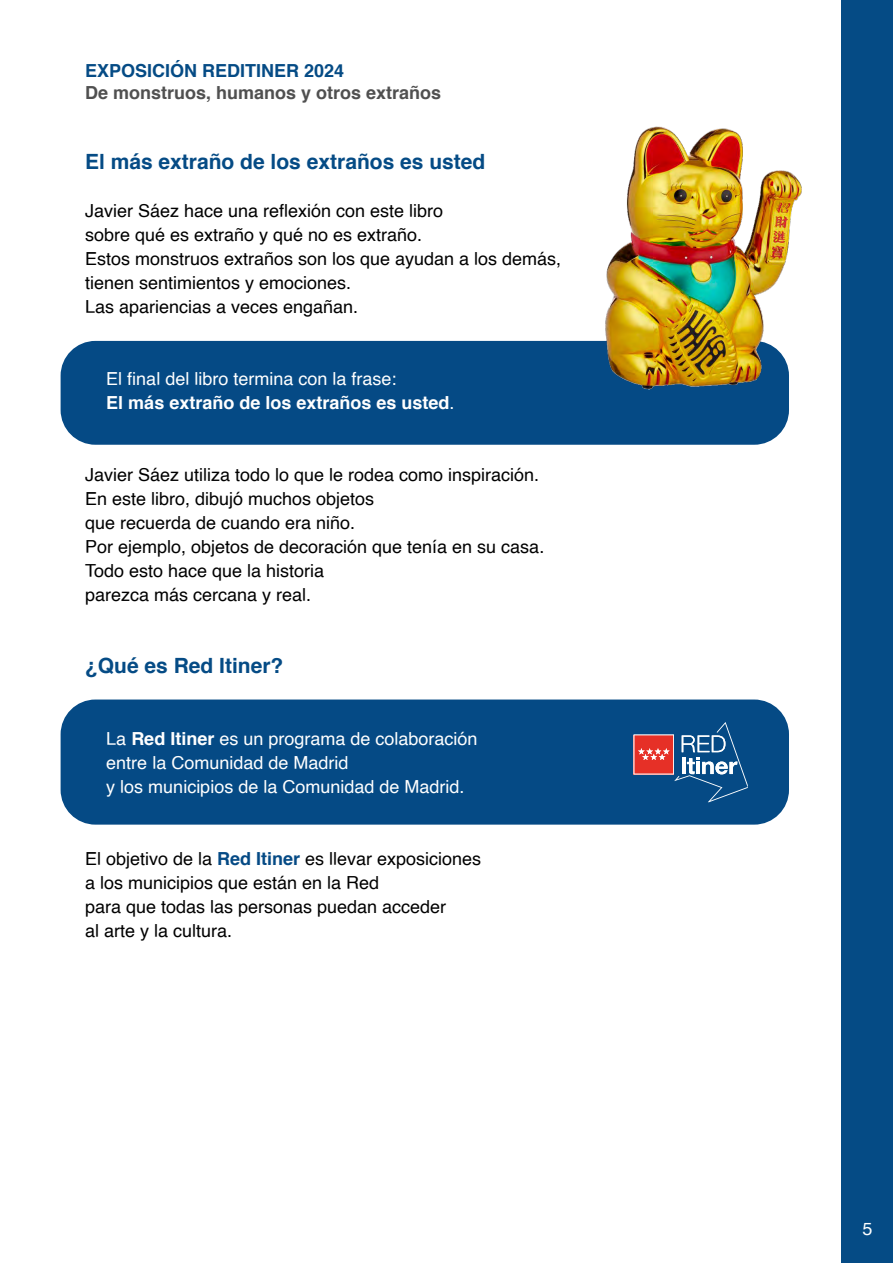
<style>
.page{position:relative;width:893px;height:1263px;background:#fff}
.page>*{position:absolute;margin:0;border:0;box-sizing:border-box;transform-origin:0 0}
.t1{font:700 21px "Helvetica";color:#054b85}
.t2{font:18px "Helvetica";color:#000}
.t3{font:18px "Helvetica";color:#fff}
.t4{font:700 18px "Helvetica";color:#505050}
.t5{font:700 18px "Helvetica";color:#fff}
.t6{font:700 18px "Helvetica";color:#054b85}
.s1{font-weight:400}
.s2{font-weight:700}
.s3{font-weight:700;color:#054a85}
</style>
<div class="page">
<div style="left:842px;top:0;width:51px;height:1263px;background:#054b85"></div>
<div style="left:61px;top:699px;width:728px;height:126px;background:#054a85;border-radius:35px"></div>
<svg style="left:634px;top:722px;width:114px;height:80px"></svg>
<div style="left:61px;top:341px;width:728px;height:104px;background:#054a85;border-radius:35px"></div>
<img style="left:552px;top:106px;width:290px;height:303px">
<p class="t6" style="left:85px;top:56px;width:261px">EXPOSICIÓN REDITINER 2024</p>
<p class="t4" style="left:85px;top:78px;width:358px">De monstruos, humanos y otros extraños</p>
<p class="t1" style="left:85px;top:144px;width:402px">El más extraño de los extraños es usted</p>
<p class="t2" style="left:85px;top:197px;width:360px">Javier Sáez hace una reflexión con este libro</p>
<p class="t2" style="left:85px;top:221px;width:339px">sobre qué es extraño y qué no es extraño.</p>
<p class="t2" style="left:85px;top:245px;width:478px">Estos monstruos extraños son los que ayudan a los demás,</p>
<p class="t2" style="left:85px;top:269px;width:268px">tienen sentimientos y emociones.</p>
<p class="t2" style="left:85px;top:293px;width:275px">Las apariencias a veces engañan.</p>
<p class="t3" style="left:106px;top:365px;width:292px">El final del libro termina con la frase:</p>
<p class="t5" style="left:106px;top:388px;width:350px">El más extraño de los extraños es usted<span class="s1">.</span></p>
<p class="t2" style="left:85px;top:461px;width:456px">Javier Sáez utiliza todo lo que le rodea como inspiración.</p>
<p class="t2" style="left:85px;top:485px;width:291px">En este libro, dibujó muchos objetos</p>
<p class="t2" style="left:85px;top:509px;width:272px">que recuerda de cuando era niño.</p>
<p class="t2" style="left:85px;top:533px;width:461px">Por ejemplo, objetos de decoración que tenía en su casa.</p>
<p class="t2" style="left:85px;top:557px;width:241px">Todo esto hace que la historia</p>
<p class="t2" style="left:85px;top:581px;width:228px">parezca más cercana y real.</p>
<p class="t1" style="left:85px;top:648px;width:200px">¿Qué es Red Itiner?</p>
<p class="t3" style="left:106px;top:725px;width:373px">La <span class="s2">Red Itiner</span> es un programa de colaboración</p>
<p class="t3" style="left:106px;top:749px;width:244px">entre la Comunidad de Madrid</p>
<p class="t3" style="left:106px;top:773px;width:360px">y los municipios de la Comunidad de Madrid.</p>
<p class="t2" style="left:85px;top:845px;width:398px">El objetivo de la <span class="s3">Red Itiner</span> es llevar exposiciones</p>
<p class="t2" style="left:85px;top:869px;width:296px">a los municipios que están en la Red</p>
<p class="t2" style="left:85px;top:893px;width:363px">para que todas las personas puedan acceder</p>
<p class="t2" style="left:85px;top:917px;width:149px">al arte y la cultura.</p>
<p class="t3" style="left:862px;top:1215px;width:12px">5</p>
</div>
